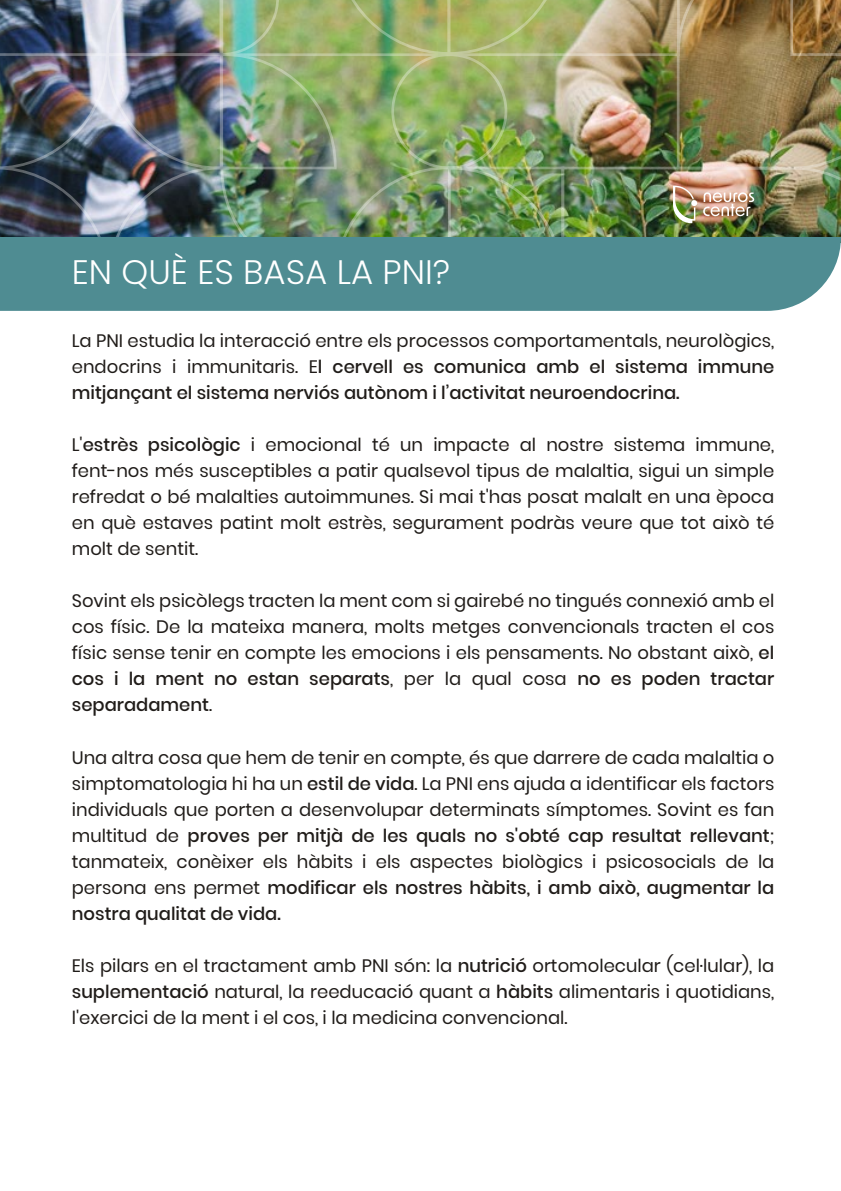
<style>
.page{position:relative;width:841px;height:1191px;background:#fff}
.page>*{position:absolute;margin:0;border:0;box-sizing:border-box;transform-origin:0 0}
.t1{font:300 34px "Poppins";color:#fff}
.t2{font:18px/26px "Poppins";color:#201c19;text-align:justify}
.t3{font:500 18px/26px "Poppins";color:#201c19;text-align:justify}
.s1{font-weight:400}
.s2{font-weight:500}
</style>
<div class="page">
<div style="left:0;top:242px;width:840px;height:69px;background:#4f8c92"></div>
<img style="left:0;top:0;width:840px;height:242px">
<h1 class="t1" style="left:72px;top:252px;width:380px">EN QUÈ ES BASA LA PNI?</h1>
<p class="t3" style="left:72px;top:328px;width:703px"><span class="s1">La PNI estudia la interacció entre els processos comportamentals, neurològics, endocrins i immunitaris. E</span>l cervell es comunica amb el sistema immune mitjançant el sistema nerviós autònom i l’activitat neuroendocrina.</p>
<p class="t2" style="left:72px;top:432px;width:703px">L'<span class="s2">estrès psicològic</span> i emocional té un impacte al nostre sistema immune, fent-nos més susceptibles a patir qualsevol tipus de malaltia, sigui un simple refredat o bé malalties autoimmunes. Si mai t'has posat malalt en una època en què estaves patint molt estrès, segurament podràs veure que tot això té molt de sentit.</p>
<p class="t2" style="left:72px;top:588px;width:703px">Sovint els psicòlegs tracten la ment com si gairebé no tingués connexió amb el cos físic. De la mateixa manera, molts metges convencionals tracten el cos físic sense tenir en compte les emocions i els pensaments. No obstant això, <span class="s2">el cos i la ment no estan separats</span>, per la qual cosa <span class="s2">no es poden tractar separadament</span>.</p>
<p class="t2" style="left:72px;top:744px;width:703px">Una altra cosa que hem de tenir en compte, és que darrere de cada malaltia o simptomatologia hi ha un <span class="s2">estil de vida</span>. La PNI ens ajuda a identificar els factors individuals que porten a desenvolupar determinats símptomes. Sovint es fan multitud de <span class="s2">proves per mitjà de les quals no s'obté cap resultat rellevant</span>; tanmateix, conèixer els hàbits i els aspectes biològics i psicosocials de la persona ens permet <span class="s2">modificar els nostres hàbits, i amb això, augmentar la nostra qualitat de vida.</span></p>
<p class="t2" style="left:72px;top:952px;width:703px">Els pilars en el tractament amb PNI són: la <span class="s2">nutrició</span> ortomolecular (cel·lular), la <span class="s2">suplementació</span> natural, la reeducació quant a <span class="s2">hàbits</span> alimentaris i quotidians, l'exercici de la ment i el cos, i la medicina convencional.</p>
</div>
